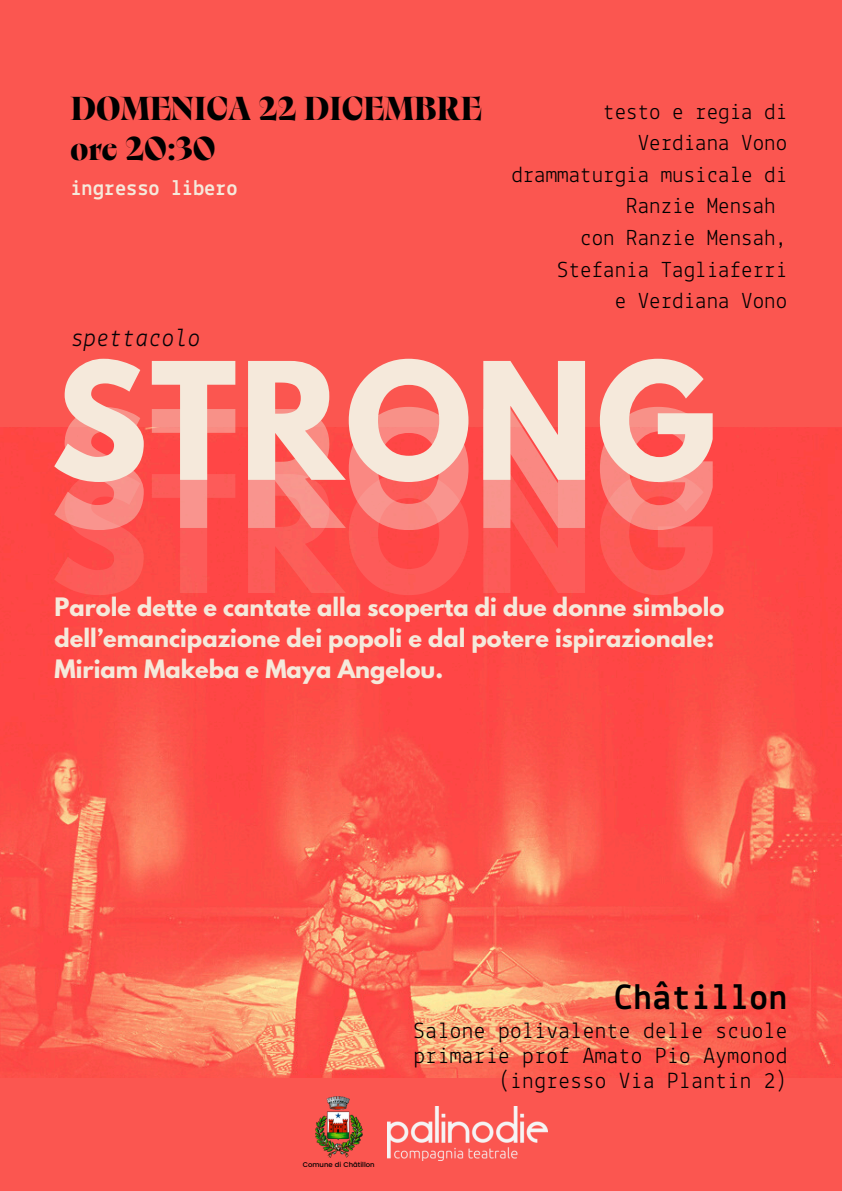
<style>
.page{position:relative;width:842px;height:1191px;background:#fff}
.page>*{position:absolute;margin:0;border:0;box-sizing:border-box;transform-origin:0 0}
.t1{font:700 144.1px "League Spartan";letter-spacing:.02em;color:#f5e9db}
.t2{font:700 37.1px "Lekton";letter-spacing:.02em;color:#000}
.t3{font:900 33px/39.4px "Visconte Banner";color:#000}
.t4{font:italic 26px "Lekton";color:#050206}
.t5{font:23.2px/24.8px "Lekton";letter-spacing:.02em;color:#000;text-align:right}
.t6{font:23px "Lekton";color:#000}
.t7{font:700 22.5px/30.8px "League Spartan";color:#f5e9db}
.t8{font:700 22.3px "Lekton";color:#f5e9db}
.t9{font:500 6.9px "Poppins";color:#000}
</style>
<div class="page">
<div style="left:0;top:0;width:842px;height:1190px;background:#fb5650"></div>
<img style="left:0;top:427px;width:842px;height:650px">
<img style="left:388px;top:1106px;width:159px;height:53px">
<img style="left:316px;top:1096px;width:46px;height:61px">
<p class="t3" style="left:71px;top:89px;width:413px">DOMENICA 22 DICEMBRE ore 20:30</p>
<p class="t8" style="left:71px;top:179px;width:169px">ingresso libero</p>
<p class="t4" style="left:71px;top:326px;width:131px">spettacolo</p>
<p class="t6" style="left:603px;top:102px;width:185px">testo e regia di</p>
<h4 class="t6" style="left:638px;top:133px;width:151px">Verdiana Vono</h4>
<h3 class="t6" style="left:511px;top:165px;width:277px">drammaturgia musicale di</h3>
<h1 class="t6" style="left:626px;top:196px;width:151px">Ranzie Mensah</h1>
<h1 class="t6" style="left:580px;top:228px;width:208px">con Ranzie Mensah,</h1>
<h1 class="t6" style="left:557px;top:259px;width:231px">Stefania Tagliaferri</h1>
<p class="t6" style="left:615px;top:291px;width:174px">e Verdiana Vono</p>
<p class="t1" style="left:51px;top:374px;width:667px">SS TT RR OO NN GG</p>
<h1 class="t1" style="left:51px;top:463px;width:667px">STRONG</h1>
<p class="t7" style="left:54px;top:594px;width:671px">Parole dette e cantate alla scoperta di due donne simbolo dell’emancipazione dei popoli e dal potere ispirazionale:<br>Miriam Makeba e Maya Angelou.</p>
<p class="t9" style="left:303px;top:1160px;width:73px">Comune di Châtillon</p>
<h2 class="t2" style="left:614px;top:981px;width:175px">Châtillon</h2>
<p class="t5" style="left:414px;top:1020px;width:375px">Salone polivalente delle scuole primarie prof Amato Pio Aymonod (ingresso Via Plantin 2)</p>
</div>
